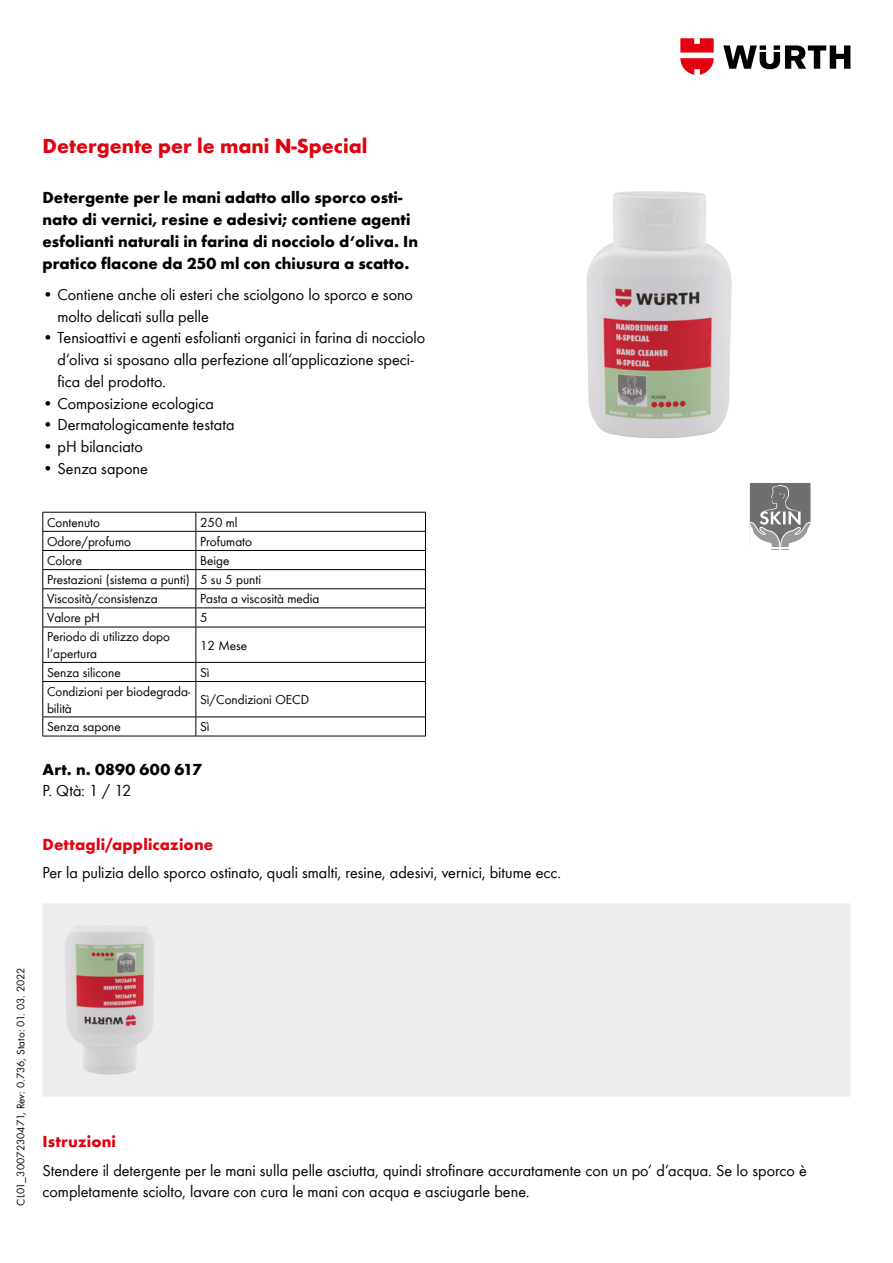
<style>
.page{position:relative;width:893px;height:1263px;background:#fff}
.page>*{position:absolute;margin:0;border:0;box-sizing:border-box;transform-origin:0 0}
.t1{font:700 21px "Wuerth Global";color:#e3000f}
.t2{font:16.5px/21.8px "Wuerth Global";color:#000}
.t3{font:700 16.5px/21.8px "Wuerth Global";color:#000}
.t4{font:700 16.5px "Wuerth Global";letter-spacing:.01em;color:#e3000f}
.t5{font:13.5px/19.2px "Wuerth Global";color:#000}
.t6{font:11.25px "Wuerth Global";letter-spacing:.005em;color:#000}
</style>
<div class="page">
<svg style="left:723px;top:45px;width:127px;height:24px"></svg>
<svg style="left:680px;top:38px;width:34px;height:37px"></svg>
<hr style="left:43px;top:512px;width:153px;height:1px;background:#000">
<hr style="left:196px;top:512px;width:230px;height:1px;background:#000">
<hr style="left:43px;top:531px;width:153px;height:1px;background:#000">
<hr style="left:196px;top:531px;width:230px;height:1px;background:#000">
<hr style="left:43px;top:550px;width:153px;height:1px;background:#000">
<hr style="left:196px;top:550px;width:230px;height:1px;background:#000">
<hr style="left:43px;top:569px;width:153px;height:1px;background:#000">
<hr style="left:196px;top:569px;width:230px;height:1px;background:#000">
<hr style="left:43px;top:588px;width:153px;height:1px;background:#000">
<hr style="left:196px;top:588px;width:230px;height:1px;background:#000">
<hr style="left:43px;top:608px;width:153px;height:1px;background:#000">
<svg style="left:43px;top:512px;width:1px;height:115px"></svg>
<hr style="left:196px;top:608px;width:230px;height:1px;background:#000">
<svg style="left:196px;top:512px;width:1px;height:115px"></svg>
<svg style="left:425px;top:512px;width:1px;height:115px"></svg>
<hr style="left:43px;top:627px;width:153px;height:1px;background:#000">
<hr style="left:43px;top:627px;width:1px;height:35px;background:#000">
<hr style="left:196px;top:627px;width:230px;height:1px;background:#000">
<hr style="left:196px;top:627px;width:1px;height:35px;background:#000">
<hr style="left:425px;top:627px;width:1px;height:35px;background:#000">
<hr style="left:43px;top:662px;width:153px;height:1px;background:#000">
<svg style="left:43px;top:663px;width:1px;height:18px"></svg>
<hr style="left:196px;top:662px;width:230px;height:1px;background:#000">
<svg style="left:196px;top:663px;width:1px;height:18px"></svg>
<svg style="left:425px;top:663px;width:1px;height:18px"></svg>
<hr style="left:43px;top:681px;width:153px;height:1px;background:#000">
<hr style="left:43px;top:682px;width:1px;height:35px;background:#000">
<hr style="left:196px;top:681px;width:230px;height:1px;background:#000">
<hr style="left:196px;top:682px;width:1px;height:35px;background:#000">
<hr style="left:425px;top:682px;width:1px;height:35px;background:#000">
<hr style="left:43px;top:717px;width:153px;height:1px;background:#000">
<svg style="left:43px;top:717px;width:1px;height:19px"></svg>
<hr style="left:43px;top:736px;width:153px;height:1px;background:#000">
<hr style="left:196px;top:717px;width:230px;height:1px;background:#000">
<svg style="left:196px;top:717px;width:1px;height:19px"></svg>
<svg style="left:425px;top:717px;width:1px;height:19px"></svg>
<hr style="left:196px;top:736px;width:230px;height:1px;background:#000">
<svg style="left:749px;top:483px;width:62px;height:64px"></svg>
<div style="left:43px;top:903px;width:807px;height:194px;background:#ececed"></div>
<img style="left:65px;top:924px;width:90px;height:150px">
<img style="left:586px;top:191px;width:146px;height:247px">
<p class="t1" style="left:43px;top:134px;width:326px">Detergente per le mani N-Special</p>
<p class="t3" style="left:43px;top:187px;width:377px">Detergente per le mani adatto allo sporco osti&shy;nato di vernici, resine e adesivi; contiene agenti esfolianti naturali in farina di nocciolo d‘oliva. In pratico flacone da 250 ml con chiusura a scatto.</p>
<p class="t2" style="left:57px;top:283px;width:357px;text-indent:-15px">• Contiene anche oli esteri che sciolgono lo sporco e sono molto delicati sulla pelle</p>
<p class="t2" style="left:57px;top:327px;width:369px;text-indent:-15px">• Tensioattivi e agenti esfolianti organici in farina di nocciolo d‘oliva si sposano alla perfezione all‘applicazione speci&shy;fica del prodotto.</p>
<p class="t2" style="left:43px;top:392px;width:173px">• Composizione ecologica</p>
<p class="t2" style="left:43px;top:414px;width:193px">• Dermatologicamente testata</p>
<p class="t2" style="left:43px;top:435px;width:102px">• pH bilanciato</p>
<p class="t2" style="left:43px;top:457px;width:107px">• Senza sapone</p>
<p class="t5" style="left:47px;top:512px;width:55px">Contenuto</p>
<p class="t5" style="left:200px;top:512px;width:39px">250 ml</p>
<p class="t5" style="left:47px;top:532px;width:85px">Odore/profumo</p>
<p class="t5" style="left:200px;top:532px;width:53px">Profumato</p>
<p class="t5" style="left:47px;top:551px;width:37px">Colore</p>
<p class="t5" style="left:47px;top:551px;width:216px;text-indent:153px">Beige<br>Prestazioni (sistema a punti) 5 su 5 punti<br>Viscosità/consistenza</p>
<p class="t5" style="left:200px;top:589px;width:121px">Pasta a viscosità media</p>
<p class="t5" style="left:47px;top:608px;width:55px">Valore pH</p>
<p class="t5" style="left:200px;top:608px;width:9px">5</p>
<p class="t5" style="left:47px;top:628px;width:125px;line-height:17px">Periodo di utilizzo dopo l‘apertura</p>
<p class="t5" style="left:200px;top:635px;width:49px">12 Mese</p>
<p class="t5" style="left:47px;top:663px;width:75px">Senza silicone</p>
<p class="t5" style="left:200px;top:663px;width:11px">Sì</p>
<p class="t5" style="left:47px;top:682px;width:145px;line-height:17px">Condizioni per biodegrada&shy;bilità</p>
<p class="t5" style="left:200px;top:690px;width:110px">Sì/Condizioni OECD</p>
<p class="t5" style="left:47px;top:717px;width:75px">Senza sapone</p>
<p class="t5" style="left:200px;top:717px;width:11px">Sì</p>
<p class="t3" style="left:43px;top:758px;width:161px">Art. n. 0890 600 617</p>
<p class="t2" style="left:43px;top:779px;width:90px">P. Qtà: 1 / 12</p>
<p class="t4" style="left:43px;top:834px;width:172px">Dettagli/applicazione</p>
<p class="t2" style="left:43px;top:861px;width:520px">Per la pulizia dello sporco ostinato, quali smalti, resine, adesivi, vernici, bitume ecc.</p>
<p class="t6" style="left:14px;top:1205px;width:240px;rotate:-90deg">CL01_3007230471, Rev: 0.736, Stato: 01. 03. 2022</p>
<p class="t4" style="left:43px;top:1132px;width:75px">Istruzioni</p>
<p class="t2" style="left:43px;top:1159px;width:766px">Stendere il detergente per le mani sulla pelle asciutta, quindi strofinare accuratamente con un po‘ d‘acqua. Se lo sporco è completamente sciolto, lavare con cura le mani con acqua e asciugarle bene.</p>
</div>
